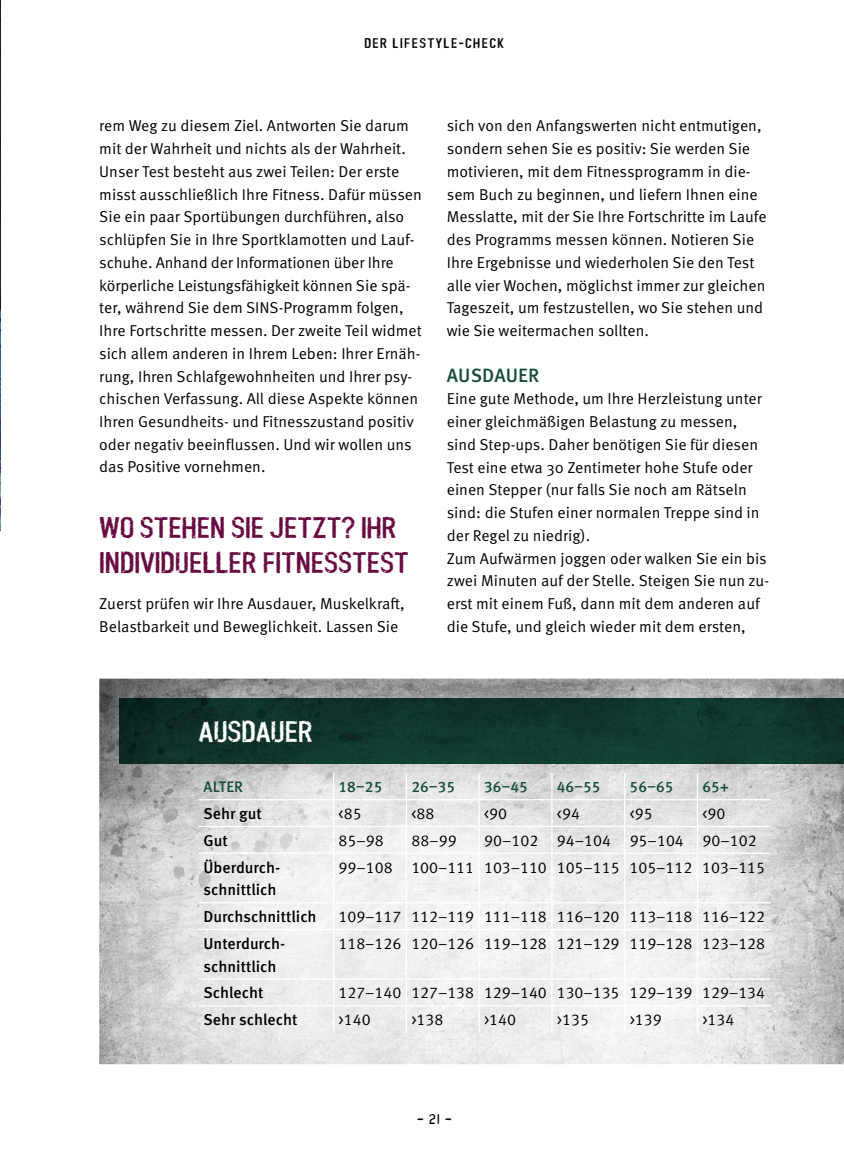
<style>
.page{position:relative;width:844px;height:1166px;background:#fff}
.page>*{position:absolute;margin:0;border:0;box-sizing:border-box;transform-origin:0 0}
.t1{font:29.75px/35px "Boilerplate";color:#680c42}
.t2{font:29.75px "Boilerplate";color:#fff}
.t3{font:500 19.25px "Meta OT";color:#184e3f}
.t4{font:15.75px/22.8px "Meta OT Norm";color:#000}
.t5{font:500 15.75px/22.8px "Meta OT";color:#000}
.t6{font:500 15.22px "Meta OT";color:#184e3f}
.t7{font:14px "Boilerplate";letter-spacing:.1em;color:#000}
</style>
<div class="page">
<img style="left:0;top:0;width:1px;height:531px">
<img style="left:99px;top:678px;width:744px;height:386px">
<img style="left:119px;top:698px;width:724px;height:65px">
<hr style="left:405px;top:773px;width:2px;height:26px;background:#fff">
<hr style="left:696px;top:773px;width:2px;height:26px;background:#fff">
<hr style="left:198px;top:799px;width:208px;height:1px;background:#fff">
<hr style="left:406px;top:799px;width:73px;height:1px;background:#fff">
<hr style="left:405px;top:800px;width:2px;height:26px;background:#fff">
<hr style="left:479px;top:799px;width:72px;height:1px;background:#fff">
<hr style="left:551px;top:799px;width:73px;height:1px;background:#fff">
<hr style="left:624px;top:799px;width:73px;height:1px;background:#fff">
<hr style="left:697px;top:799px;width:73px;height:1px;background:#fff">
<hr style="left:696px;top:800px;width:2px;height:26px;background:#fff">
<hr style="left:198px;top:826px;width:208px;height:1px;background:#fff">
<svg style="left:333px;top:773px;width:1px;height:79px"></svg>
<hr style="left:406px;top:826px;width:73px;height:1px;background:#fff">
<hr style="left:405px;top:827px;width:2px;height:25px;background:#fff">
<hr style="left:479px;top:826px;width:72px;height:1px;background:#fff">
<svg style="left:478px;top:773px;width:1px;height:79px"></svg>
<hr style="left:551px;top:826px;width:73px;height:1px;background:#fff">
<svg style="left:551px;top:773px;width:1px;height:79px"></svg>
<hr style="left:624px;top:826px;width:73px;height:1px;background:#fff">
<svg style="left:624px;top:773px;width:1px;height:79px"></svg>
<hr style="left:697px;top:826px;width:73px;height:1px;background:#fff">
<hr style="left:696px;top:827px;width:2px;height:25px;background:#fff">
<hr style="left:198px;top:852px;width:208px;height:2px;background:#fff">
<hr style="left:333px;top:854px;width:1px;height:48px;background:#fff">
<hr style="left:406px;top:852px;width:73px;height:2px;background:#fff">
<hr style="left:405px;top:854px;width:2px;height:48px;background:#fff">
<hr style="left:479px;top:852px;width:72px;height:2px;background:#fff">
<hr style="left:478px;top:854px;width:1px;height:48px;background:#fff">
<hr style="left:551px;top:852px;width:73px;height:2px;background:#fff">
<hr style="left:551px;top:854px;width:1px;height:48px;background:#fff">
<hr style="left:624px;top:852px;width:73px;height:2px;background:#fff">
<hr style="left:624px;top:854px;width:1px;height:48px;background:#fff">
<hr style="left:697px;top:852px;width:73px;height:2px;background:#fff">
<hr style="left:696px;top:854px;width:2px;height:48px;background:#fff">
<hr style="left:198px;top:902px;width:208px;height:1px;background:#fff">
<svg style="left:333px;top:903px;width:1px;height:26px"></svg>
<hr style="left:406px;top:902px;width:73px;height:1px;background:#fff">
<hr style="left:405px;top:903px;width:2px;height:26px;background:#fff">
<hr style="left:479px;top:902px;width:72px;height:1px;background:#fff">
<svg style="left:478px;top:903px;width:1px;height:26px"></svg>
<hr style="left:551px;top:902px;width:73px;height:1px;background:#fff">
<svg style="left:551px;top:903px;width:1px;height:26px"></svg>
<hr style="left:624px;top:902px;width:73px;height:1px;background:#fff">
<svg style="left:624px;top:903px;width:1px;height:26px"></svg>
<hr style="left:697px;top:902px;width:73px;height:1px;background:#fff">
<hr style="left:696px;top:903px;width:2px;height:26px;background:#fff">
<hr style="left:198px;top:929px;width:208px;height:1px;background:#fff">
<hr style="left:333px;top:930px;width:1px;height:48px;background:#fff">
<hr style="left:406px;top:929px;width:73px;height:1px;background:#fff">
<hr style="left:405px;top:930px;width:2px;height:48px;background:#fff">
<hr style="left:479px;top:929px;width:72px;height:1px;background:#fff">
<hr style="left:478px;top:930px;width:1px;height:48px;background:#fff">
<hr style="left:551px;top:929px;width:73px;height:1px;background:#fff">
<hr style="left:551px;top:930px;width:1px;height:48px;background:#fff">
<hr style="left:624px;top:929px;width:73px;height:1px;background:#fff">
<hr style="left:624px;top:930px;width:1px;height:48px;background:#fff">
<hr style="left:697px;top:929px;width:73px;height:1px;background:#fff">
<hr style="left:696px;top:930px;width:2px;height:48px;background:#fff">
<hr style="left:198px;top:978px;width:208px;height:1px;background:#fff">
<hr style="left:406px;top:978px;width:73px;height:1px;background:#fff">
<hr style="left:405px;top:979px;width:2px;height:26px;background:#fff">
<hr style="left:479px;top:978px;width:72px;height:1px;background:#fff">
<hr style="left:551px;top:978px;width:73px;height:1px;background:#fff">
<hr style="left:624px;top:978px;width:73px;height:1px;background:#fff">
<hr style="left:697px;top:978px;width:73px;height:1px;background:#fff">
<hr style="left:696px;top:979px;width:2px;height:26px;background:#fff">
<hr style="left:198px;top:1005px;width:208px;height:1px;background:#fff">
<svg style="left:333px;top:979px;width:1px;height:53px"></svg>
<hr style="left:406px;top:1005px;width:73px;height:1px;background:#fff">
<hr style="left:405px;top:1006px;width:2px;height:26px;background:#fff">
<hr style="left:479px;top:1005px;width:72px;height:1px;background:#fff">
<svg style="left:478px;top:979px;width:1px;height:53px"></svg>
<hr style="left:551px;top:1005px;width:73px;height:1px;background:#fff">
<svg style="left:551px;top:979px;width:1px;height:53px"></svg>
<hr style="left:624px;top:1005px;width:73px;height:1px;background:#fff">
<svg style="left:624px;top:979px;width:1px;height:53px"></svg>
<hr style="left:697px;top:1005px;width:73px;height:1px;background:#fff">
<hr style="left:696px;top:1006px;width:2px;height:26px;background:#fff">
<p class="t7" style="left:364px;top:35px;width:141px">DER LIFESTYLE-CHECK</p>
<p class="t4" style="left:99px;top:115px;width:324px">rem Weg zu diesem Ziel. Antworten Sie darum mit der Wahrheit und nichts als der Wahrheit.<br>Unser Test besteht aus zwei Teilen: Der erste misst ausschließlich Ihre Fitness. Dafür müssen Sie ein paar Sportübungen durchführen, also schlüpfen Sie in Ihre Sportklamotten und Lauf&shy;schuhe. Anhand der Informationen über Ihre körperliche Leistungsfähigkeit können Sie spä&shy;ter, während Sie dem SINS-Programm folgen, Ihre Fortschritte messen. Der zweite Teil widmet sich allem anderen in Ihrem Leben: Ihrer Ernäh&shy;rung, Ihren Schlafgewohnheiten und Ihrer psy&shy;chischen Verfassung. All diese Aspekte können Ihren Gesundheits- und Fitnesszustand positiv oder negativ beeinflussen. Und wir wollen uns das Positive vornehmen.</p>
<p class="t1" style="left:99px;top:510px;width:311px">WO STEHEN SIE JETZT? IHR<br>INDIVIDUELLER FITNESSTEST</p>
<p class="t4" style="left:99px;top:592px;width:307px">Zuerst prüfen wir Ihre Ausdauer, Muskelkraft,<br>Belastbarkeit und Beweglichkeit. Lassen Sie</p>
<p class="t4" style="left:446px;top:115px;width:321px">sich von den Anfangswerten nicht entmutigen, sondern sehen Sie es positiv: Sie werden Sie motivieren, mit dem Fitnessprogramm in die&shy;sem Buch zu beginnen, und liefern Ihnen eine Messlatte, mit der Sie Ihre Fortschritte im Laufe des Programms messen können. Notieren Sie Ihre Ergebnisse und wiederholen Sie den Test alle vier Wochen, möglichst immer zur gleichen Tageszeit, um festzustellen, wo Sie stehen und wie Sie weitermachen sollten.</p>
<p class="t3" style="left:447px;top:363px;width:94px">AUSDAUER</p>
<p class="t4" style="left:446px;top:388px;width:324px">Eine gute Methode, um Ihre Herzleistung unter einer gleichmäßigen Belastung zu messen, sind Step-ups. Daher benötigen Sie für diesen Test eine etwa 30 Zentimeter hohe Stufe oder einen Stepper (nur falls Sie noch am Rätseln sind: die Stufen einer normalen Treppe sind in der Regel zu niedrig).<br>Zum Aufwärmen joggen oder walken Sie ein bis zwei Minuten auf der Stelle. Steigen Sie nun zu&shy;erst mit einem Fuß, dann mit dem anderen auf die Stufe, und gleich wieder mit dem ersten,</p>
<p class="t2" style="left:198px;top:715px;width:116px">AUSDAUER</p>
<p class="t6" style="left:203px;top:777px;width:41px">ALTER</p>
<p class="t6" style="left:338px;top:777px;width:45px">18–25</p>
<p class="t6" style="left:411px;top:777px;width:45px">26–35</p>
<p class="t6" style="left:484px;top:777px;width:45px">36–45</p>
<p class="t6" style="left:556px;top:777px;width:45px">46–55</p>
<p class="t6" style="left:629px;top:777px;width:45px">56–65</p>
<p class="t6" style="left:702px;top:777px;width:28px">65+</p>
<p class="t5" style="left:203px;top:802px;width:60px">Sehr gut</p>
<p class="t4" style="left:338px;top:802px;width:25px">&lt;85</p>
<p class="t4" style="left:411px;top:802px;width:25px">&lt;88</p>
<p class="t4" style="left:484px;top:802px;width:25px">&lt;90</p>
<p class="t4" style="left:556px;top:802px;width:25px">&lt;94</p>
<p class="t4" style="left:629px;top:802px;width:25px">&lt;95</p>
<p class="t4" style="left:702px;top:802px;width:25px">&lt;90</p>
<p class="t5" style="left:203px;top:829px;width:26px">Gut</p>
<p class="t4" style="left:338px;top:829px;width:47px">85–98</p>
<p class="t4" style="left:411px;top:829px;width:47px">88–99</p>
<p class="t4" style="left:484px;top:829px;width:274px">90–102 94–104 95–104 90–102</p>
<p class="t5" style="left:203px;top:856px;width:78px">Überdurch&shy;schnittlich</p>
<p class="t4" style="left:338px;top:856px;width:428px">99–108 100–111 103–110 105–115 105–112 103–115</p>
<p class="t5" style="left:203px;top:905px;width:115px">Durchschnittlich</p>
<p class="t4" style="left:338px;top:905px;width:428px">109–117 112–119 111–118 116–120 113–118 116–122</p>
<p class="t5" style="left:203px;top:932px;width:83px">Unterdurch&shy;schnittlich</p>
<p class="t4" style="left:338px;top:932px;width:428px">118–126 120–126 119–128 121–129 119–128 123–128</p>
<p class="t5" style="left:203px;top:982px;width:61px">Schlecht</p>
<p class="t4" style="left:338px;top:982px;width:428px">127–140 127–138 129–140 130–135 129–139 129–134</p>
<p class="t5" style="left:203px;top:1008px;width:95px">Sehr schlecht</p>
<p class="t4" style="left:338px;top:1008px;width:34px">&gt;140</p>
<p class="t4" style="left:411px;top:1008px;width:34px">&gt;138</p>
<p class="t4" style="left:484px;top:1008px;width:34px">&gt;140</p>
<p class="t4" style="left:556px;top:1008px;width:34px">&gt;135</p>
<p class="t4" style="left:629px;top:1008px;width:34px">&gt;139</p>
<p class="t4" style="left:702px;top:1008px;width:34px">&gt;134</p>
<p class="t7" style="left:417px;top:1112px;width:36px">– 21 –</p>
</div>
